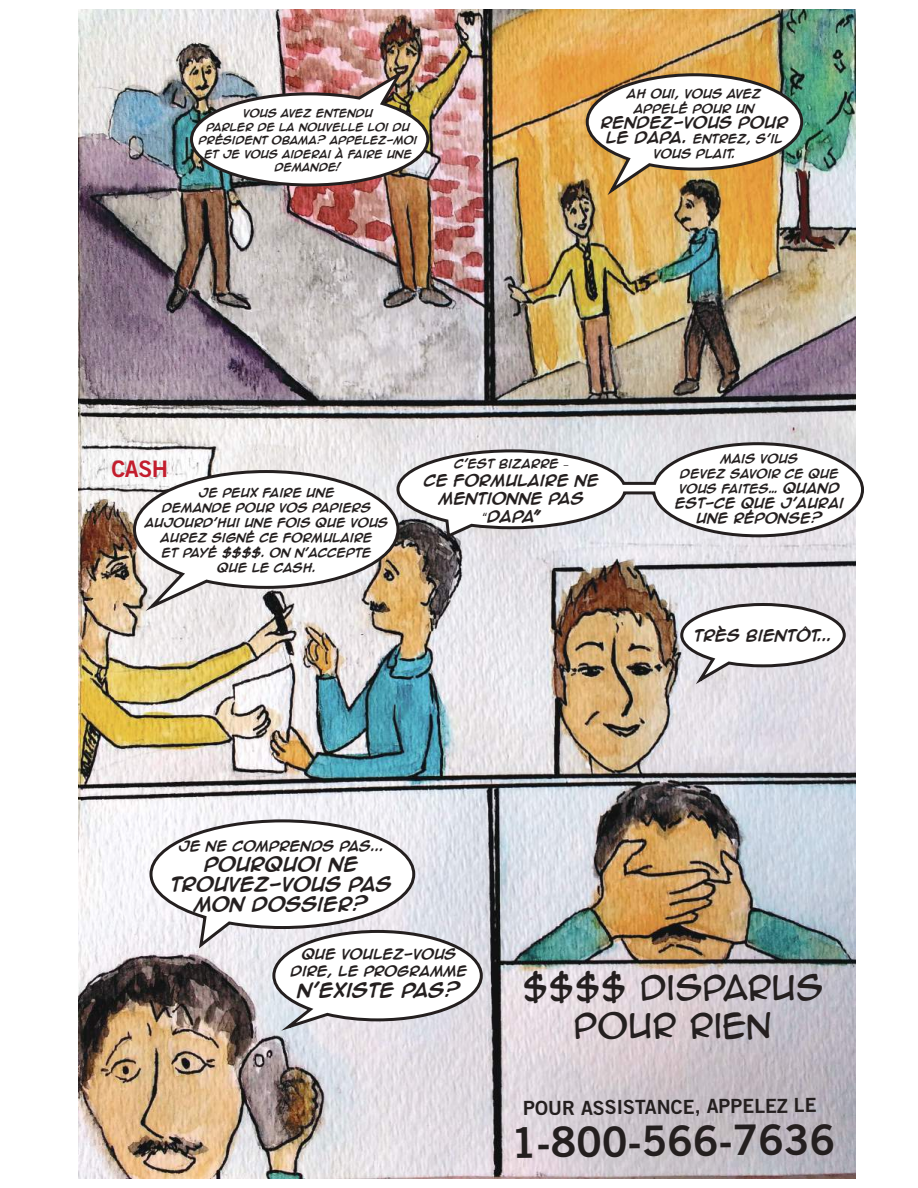
<style>
.page{position:relative;width:918px;height:1188px;background:#fff}
.page>*{position:absolute;margin:0;border:0;box-sizing:border-box;transform-origin:0 0}
.t1{font:42px "Trade Gothic Bold Two";color:#241f1f}
.t2{font:31.5px/37.8px "Anime Ace 2.0 BB";color:#241f1f;text-align:center}
.t3{font:22.8px "Trade Gothic Bold Two";color:#c31d2d}
.t4{font:19.5px "Trade Gothic Bold Two";color:#241f1f}
.t5{font:700 16.5px/19.8px "Anime Ace 2.0 BB";color:#241f1f;text-align:center}
.t6{font:700 13.5px/18px "Anime Ace 2.0 BB";color:#241f1f;text-align:center}
.t7{font:700 12px/15px "Anime Ace 2.0 BB";color:#241f1f;text-align:center}
.t8{font:700 10.5px/15px "Anime Ace 2.0 BB";color:#241f1f;text-align:center}
.t9{font:700 9.3px/13.5px "Anime Ace 2.0 BB";color:#241f1f;text-align:center}
.s1{font-size:13.5px}
.s2{font-family:"Myriad Pro";font-weight:400}
.s3{font-size:12px}
</style>
<div class="page">
<img style="left:79px;top:9px;width:777px;height:1170px">
<img style="left:189px;top:66px;width:242px;height:122px">
<img style="left:584px;top:72px;width:221px;height:128px">
<svg style="left:148px;top:818px;width:336px;height:217px"></svg>
<img style="left:132px;top:444px;width:724px;height:244px">
<svg style="left:395px;top:441px;width:469px;height:99px"></svg>
<p class="t9" style="left:199px;top:106px;width:220px">VOUS AVEZ ENTENDU<br>PARLER DE LA NOUVELLE LOI DU<br>PRÉSIDENT OBAMA? APPELEZ-MOI<br>ET JE VOUS AIDERAI À FAIRE UNE<br>DEMANDE!</p>
<p class="t8" style="left:627px;top:86px;width:136px">AH OUI, VOUS AVEZ<br>APPELÉ POUR UN</p>
<p class="t6" style="left:601px;top:113px;width:189px">RENDEZ-VOUS POUR</p>
<p class="t8" style="left:606px;top:131px;width:178px"><span class="s1">LE DAPA.</span> ENTREZ, S’IL<br>VOUS PLAIT.</p>
<h3 class="t3" style="left:112px;top:454px;width:58px">CASH</h3>
<p class="t8" style="left:145px;top:485px;width:245px">JE PEUX FAIRE UNE<br>DEMANDE POUR VOS PAPIERS<br>AUJOURD’HUI UNE FOIS QUE VOUS<br>AUREZ SIGNÉ CE FORMULAIRE<br>ET PAYÉ $$$$. ON N’ACCEPTE<br>QUE LE CASH.</p>
<p class="t8" style="left:454px;top:455px;width:116px">C’EST BIZARRE <span class="s2">–</span></p>
<p class="t6" style="left:424px;top:470px;width:177px">CE FORMULAIRE NE<br>MENTIONNE PAS <span class="s2">“</span>DAPA”</p>
<p class="t8" style="left:679px;top:450px;width:162px">MAIS VOUS<br>DEVEZ SAVOIR CE QUE<br>VOUS FAITES… <span class="s3">QUAND</span></p>
<p class="t7" style="left:675px;top:494px;width:170px">EST-CE QUE J’AURAI<br>UNE RÉPONSE?</p>
<p class="t6" style="left:694px;top:626px;width:139px">TRÈS BIENTÔT...</p>
<p class="t7" style="left:179px;top:838px;width:207px">JE NE COMPRENDS PAS...</p>
<h3 class="t5" style="left:171px;top:853px;width:223px">POURQUOI NE<br>TROUVEZ-VOUS PAS<br>MON DOSSIER?</h3>
<p class="t7" style="left:291px;top:945px;width:178px;line-height:16.5px">QUE VOULEZ-VOUS<br>DIRE, LE PROGRAMME</p>
<h3 class="t5" style="left:298px;top:979px;width:164px">N’EXISTE PAS?</h3>
<h2 class="t2" style="left:522px;top:968px;width:303px">$$$$ DISPARUS<br>POUR RIEN</h2>
<h3 class="t4" style="left:523px;top:1097px;width:295px;rotate:-1deg">POUR ASSISTANCE, APPELEZ LE</h3>
<h1 class="t1" style="left:510px;top:1118px;width:326px;rotate:-1deg">1-800-566-7636</h1>
</div>
